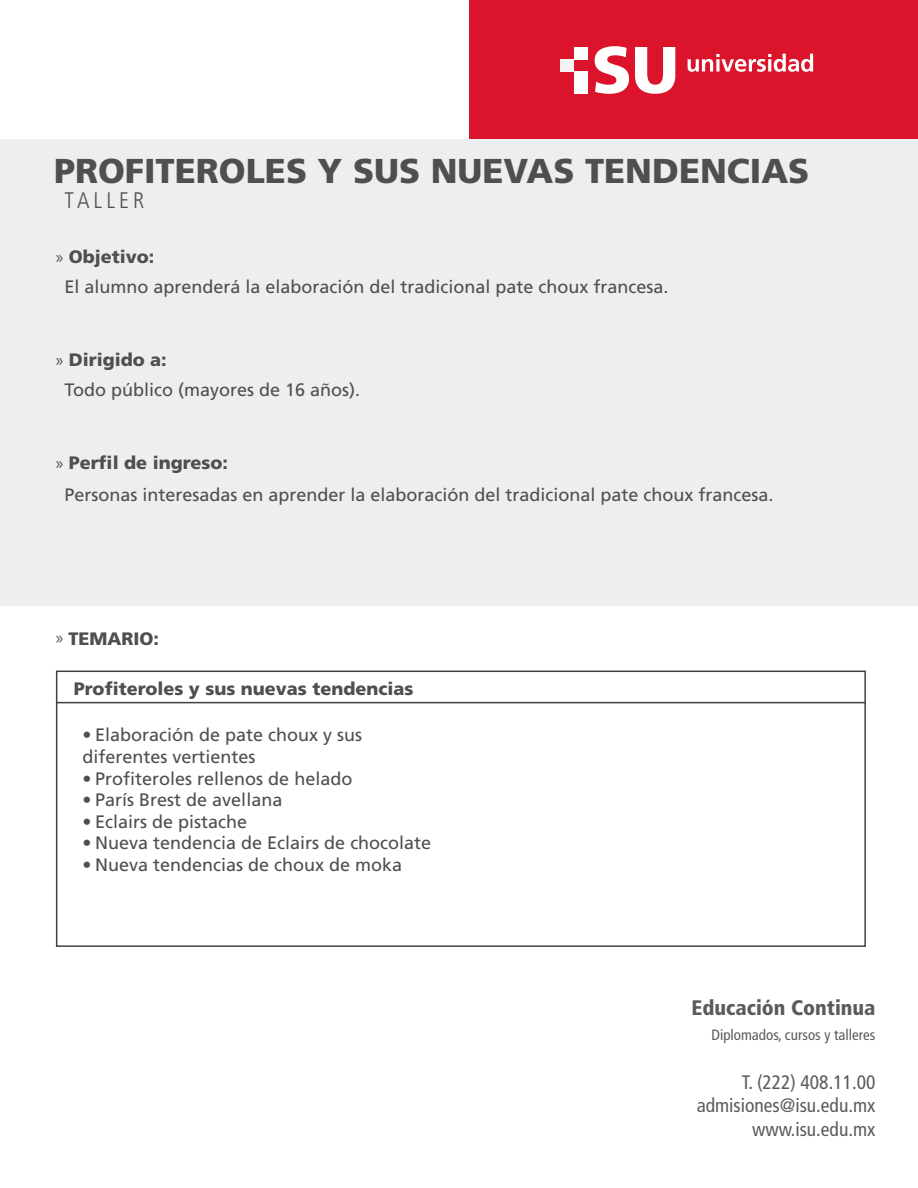
<style>
.page{position:relative;width:918px;height:1188px;background:#fff}
.page>*{position:absolute;margin:0;border:0;box-sizing:border-box;transform-origin:0 0}
.t1{font:900 34.5px "Frutiger LT Std";color:#4f4e50}
.t2{font:300 condensed 22.5px "Frutiger LT Std";letter-spacing:.18em;color:#4f4e50}
.t3{font:900 condensed 21px "Frutiger LT Std";color:#5b5b5f}
.t4{font:condensed 19.5px/23.4px "Frutiger LT Std";color:#5b5b5f;text-align:right}
.t5{font:18px/21.6px "Frutiger LT Std";color:#4f4e50}
.t6{font:900 18px "Frutiger LT Std";color:#4f4e50}
.t7{font:condensed 15px "Frutiger LT Std";color:#5b5b5f}
.s1{font-family:"Myriad Pro";font-weight:400}
</style>
<div class="page">
<div style="left:469px;top:0;width:449px;height:139px;background:#db132b"></div>
<svg style="left:688px;top:54px;width:125px;height:18px"></svg>
<svg style="left:595px;top:46px;width:34px;height:48px"></svg>
<svg style="left:635px;top:47px;width:40px;height:47px"></svg>
<div style="left:560px;top:59px;width:14px;height:13px;background:#f3f3f3"></div>
<div style="left:574px;top:47px;width:14px;height:12px;background:#fff"></div>
<div style="left:574px;top:72px;width:14px;height:22px;background:#fff"></div>
<div style="left:0;top:139px;width:918px;height:467px;background:#edeef0"></div>
<hr style="left:56px;top:702px;width:810px;height:1px;background:#433f40">
<div style="left:56px;top:671px;width:810px;height:276px;border:2px solid #433f40"></div>
<h1 class="t1" style="left:54px;top:150px;width:757px">PROFITEROLES Y SUS NUEVAS TENDENCIAS</h1>
<p class="t2" style="left:64px;top:187px;width:82px">TALLER</p>
<p class="t6" style="left:56px;top:246px;width:100px"><span class="s1">»</span> Objetivo:</p>
<p class="t5" style="left:64px;top:276px;width:606px">El alumno aprenderá la elaboración del tradicional pate choux francesa.</p>
<p class="t6" style="left:56px;top:349px;width:112px"><span class="s1">»</span> Dirigido a:</p>
<p class="t5" style="left:64px;top:379px;width:297px">Todo público (mayores de 16 años).</p>
<p class="t6" style="left:56px;top:452px;width:174px"><span class="s1">»</span> Perfil de ingreso:</p>
<p class="t5" style="left:64px;top:484px;width:711px">Personas interesadas en aprender la elaboración del tradicional pate choux francesa.</p>
<p class="t6" style="left:56px;top:628px;width:105px"><span class="s1">»</span> TEMARIO:</p>
<p class="t6" style="left:74px;top:678px;width:341px">Profiteroles y sus nuevas tendencias</p>
<p class="t5" style="left:82px;top:724px;width:281px">• Elaboración de pate choux y sus diferentes vertientes</p>
<p class="t5" style="left:82px;top:768px;width:271px">• Profiteroles rellenos de helado</p>
<p class="t5" style="left:82px;top:789px;width:201px">• París Brest de avellana</p>
<p class="t5" style="left:82px;top:811px;width:166px">• Eclairs de pistache</p>
<p class="t5" style="left:82px;top:832px;width:350px">• Nueva tendencia de Eclairs de chocolate</p>
<p class="t5" style="left:82px;top:854px;width:321px">• Nueva tendencias de choux de moka</p>
<p class="t3" style="left:691px;top:995px;width:186px">Educación Continua</p>
<p class="t7" style="left:711px;top:1026px;width:166px">Diplomados, cursos y talleres</p>
<p class="t4" style="left:697px;top:1070px;width:180px">T. (222) 408.11.00 admisiones@isu.edu.mx www.isu.edu.mx</p>
</div>
